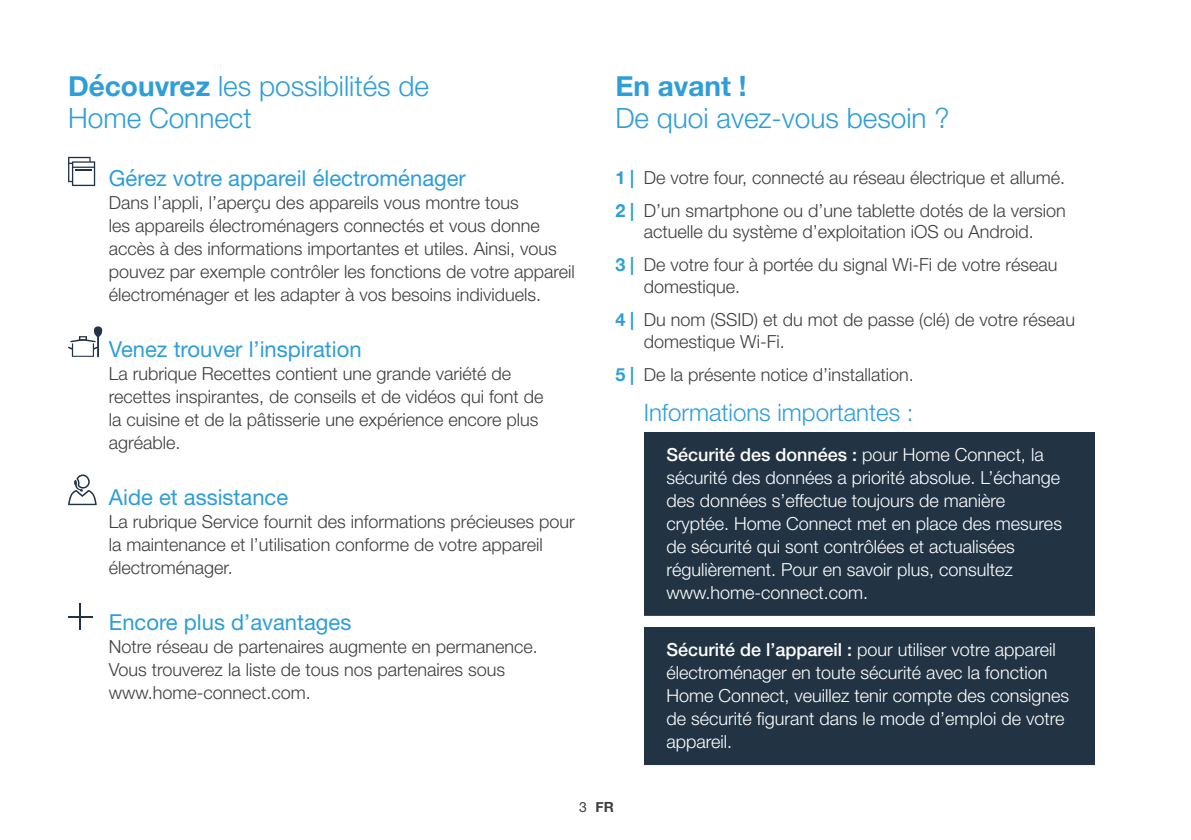
<style>
.page{position:relative;width:1191px;height:840px;background:#fff}
.page>*{position:absolute;margin:0;border:0;box-sizing:border-box;transform-origin:0 0}
.t1{font:300 28px/32px "Helvetica Neue";color:#2d9ed8}
.t2{font:700 28px "Helvetica Neue";color:#2d9ed8}
.t3{font:300 24px "Helvetica Neue";color:#2d9ed8}
.t4{font:22px "Helvetica Neue";color:#2d9ed8}
.t5{font:300 18px/23px "Helvetica Neue";color:#3e3e3f}
.t6{font:300 18px/23px "Helvetica Neue";color:#fff}
.t7{font:700 14px "Helvetica Neue";color:#3e3e3f}
.s1{font-weight:700}
.s2{font-weight:700;color:#2d9ed8}
.s3{font-weight:500}
.s4{font-weight:400}
</style>
<div class="page">
<svg style="left:68px;top:157px;width:27px;height:29px"></svg>
<svg style="left:68px;top:326px;width:34px;height:31px"></svg>
<svg style="left:68px;top:474px;width:29px;height:31px"></svg>
<svg style="left:80px;top:603px;width:1px;height:27px"></svg>
<hr style="left:68px;top:615px;width:25px;height:2px;background:#213344">
<div style="left:643px;top:432px;width:451px;height:189px;background:#223444"></div>
<div style="left:592px;top:615px;width:548px;height:10px;background:#fff"></div>
<div style="left:643px;top:627px;width:451px;height:143px;background:#223444"></div>
<div style="left:592px;top:764px;width:548px;height:10px;background:#fff"></div>
<h1 class="t1" style="left:68px;top:68px;width:362px"><span class="s1">Découvrez</span> les possibilités de<br>Home Connect</h1>
<p class="t4" style="left:109px;top:162px;width:358px">Gérez votre appareil électroménager</p>
<p class="t5" style="left:109px;top:190px;width:467px">Dans l’appli, l’aperçu des appareils vous montre tous<br>les appareils électroménagers connectés et vous donne accès à des informations importantes et utiles. Ainsi, vous pouvez par exemple contrôler les fonctions de votre appareil électroménager et les adapter à vos besoins individuels.</p>
<p class="t4" style="left:109px;top:333px;width:254px">Venez trouver l’inspiration</p>
<p class="t5" style="left:109px;top:361px;width:436px">La rubrique Recettes contient une grande variété de recettes inspirantes, de conseils et de vidéos qui font de la cuisine et de la pâtisserie une expérience encore plus agréable.</p>
<p class="t4" style="left:109px;top:481px;width:181px">Aide et assistance</p>
<p class="t5" style="left:109px;top:508px;width:467px">La rubrique Service fournit des informations précieuses pour la maintenance et l’utilisation conforme de votre appareil électroménager.</p>
<p class="t4" style="left:109px;top:606px;width:244px">Encore plus d’avantages</p>
<p class="t5" style="left:109px;top:633px;width:430px">Notre réseau de partenaires augmente en permanence.<br>Vous trouverez la liste de tous nos partenaires sous www.home-connect.com.</p>
<h1 class="t2" style="left:615px;top:64px;width:133px">En avant !</h1>
<h1 class="t1" style="left:615px;top:100px;width:335px">De quoi avez-vous besoin ?</h1>
<p class="t5" style="left:615px;top:159px;width:452px;line-height:33px"><span class="s2">1 |</span> De votre four, connecté au réseau électrique et allumé.<br><span class="s2">2 |</span> D’un smartphone ou d’une tablette dotés de la version</p>
<p class="t5" style="left:615px;top:214px;width:443px;line-height:33px;text-align:center">actuelle du système d’exploitation iOS ou Android.<br><span class="s2">3 |</span> De votre four à portée du signal Wi-Fi de votre réseau</p>
<p class="t5" style="left:615px;top:268px;width:461px;line-height:33px;text-indent:28px">domestique.<br><span class="s2">4 |</span> Du nom (SSID) et du mot de passe (clé) de votre réseau</p>
<p class="t5" style="left:615px;top:323px;width:300px;line-height:33px;text-indent:28px">domestique Wi-Fi.<br><span class="s2">5 |</span> De la présente notice d’installation.</p>
<h2 class="t3" style="left:643px;top:392px;width:271px">Informations importantes :</h2>
<p class="t6" style="left:666px;top:441px;width:397px"><span class="s3">Sécurité des données :</span> pour Home Connect, la sécurité des données a priorité absolue. L’échange des données s’effectue toujours de manière cryptée. Home Connect met en place des mesures de sécurité qui sont contrôlées et actualisées régulièrement. Pour en savoir plus, consultez www.home-connect.com.</p>
<p class="t6" style="left:666px;top:636px;width:404px"><span class="s3">Sécurité de l’appareil :</span> pour utiliser votre appareil électroménager en toute sécurité avec la fonction Home Connect, veuillez tenir compte des consignes de sécurité figurant dans le mode d’emploi de votre appareil.</p>
<p class="t7" style="left:579px;top:795px;width:36px"><span class="s4">3</span> FR</p>
</div>
